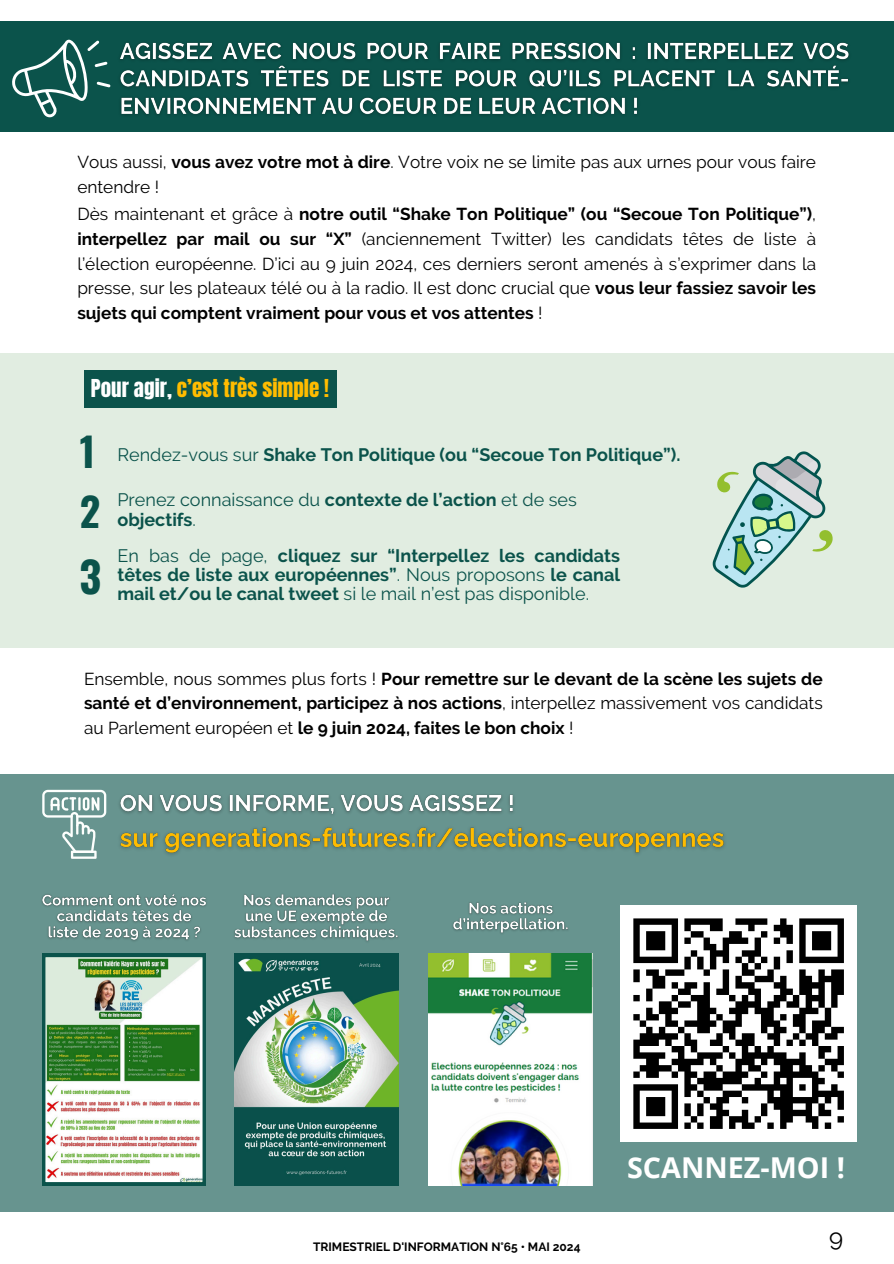
<style>
.page{position:relative;width:894px;height:1264px;background:#fff}
.page>*{position:absolute;margin:0;border:0;box-sizing:border-box;transform-origin:0 0}
.t1{font:700 42.45px "Oswald";color:#0b534b}
.t2{font:700 39.9px "Oswald";color:#0b534b}
.t3{font:700 28.8px "Open Sans";color:#fff}
.t4{font:24px "Raleway";color:#000}
.t5{font:21px "Anton";color:#ffbc00}
.t6{font:700 18px/19.2px "Raleway";color:#0b534b;text-align:justify}
.t7{font:18px/19.2px "Raleway";color:#0b534b}
.t8{font:17.25px/24.8px "Raleway";color:#000}
.t9{font:700 17.25px/24.8px "Raleway";color:#000;text-align:justify}
.t10{font:700 12px "Raleway";color:#000}
.s1{font-weight:700}
.s2{color:#fff}
.s3{font-weight:400}
</style>
<div class="page">
<div style="left:0;top:353px;width:893px;height:295px;background:#e1ede1"></div>
<div style="left:0;top:21px;width:893px;height:111px;background:#0b534b"></div>
<svg style="left:712px;top:451px;width:121px;height:136px"></svg>
<div style="left:0;top:774px;width:893px;height:438px;background:#67948f"></div>
<svg style="left:42px;top:789px;width:64px;height:69px"></svg>
<svg style="left:42px;top:953px;width:164px;height:232px;background:#a6bfa2"></svg>
<img style="left:234px;top:953px;width:164px;height:232px">
<img style="left:428px;top:953px;width:164px;height:232px">
<div style="left:620px;top:905px;width:236px;height:236px;background:#fff"></div>
<svg style="left:633px;top:918px;width:211px;height:211px"></svg>
<svg style="left:12px;top:40px;width:98px;height:77px"></svg>
<img style="left:120px;top:42px;width:729px;height:73px">
<div style="left:84px;top:370px;width:252px;height:38px;background:#0b534b"></div>
<img style="left:119px;top:794px;width:395px;height:21px">
<img style="left:120px;top:827px;width:605px;height:28px">
<img style="left:41px;top:894px;width:166px;height:47px">
<img style="left:234px;top:894px;width:164px;height:48px">
<img style="left:452px;top:902px;width:116px;height:32px">
<p class="t8" style="left:77px;top:149px;width:740px">Vous aussi, <span class="s1">vous avez votre mot à dire</span>. Votre voix ne se limite pas aux urnes pour vous faire entendre !</p>
<h5 class="t8" style="left:77px;top:201px;width:740px;text-align:justify">Dès maintenant et grâce à <span class="s1">notre outil “Shake Ton Politique” (ou “Secoue Ton Politique”)</span>, <span class="s1">interpellez par mail ou sur “X”</span> (anciennement Twitter) les candidats têtes de liste à l’élection européenne. D’ici au 9 juin 2024, ces derniers seront amenés à s’exprimer dans la presse, sur les plateaux télé ou à la radio. Il est donc crucial que <span class="s1">vous leur fassiez savoir les sujets qui comptent vraiment pour vous et vos attentes</span> !</h5>
<h5 class="t5" style="left:91px;top:372px;width:239px"><span class="s2">Pour agir,</span> c’est très simple !</h5>
<p class="t2" style="left:80px;top:420px;width:17px">1</p>
<h5 class="t2" style="left:80px;top:480px;width:22px">2</h5>
<p class="t1" style="left:79px;top:543px;width:23px">3</p>
<p class="t6" style="left:117px;top:445px;width:564px"><span class="s3">Rendez-vous sur</span> Shake Ton Politique (ou “Secoue Ton Politique”).</p>
<p class="t7" style="left:117px;top:490px;width:461px">Prenez connaissance du <span class="s1">contexte de l’action</span> et de ses <span class="s1">objectifs</span>.</p>
<h5 class="t6" style="left:117px;top:546px;width:504px"><span class="s3">En bas de page,</span> cliquez sur “Interpellez les candidats têtes de liste aux européennes”<span class="s3">. Nous proposons</span> le canal mail et/ou le canal tweet <span class="s3">si le mail n’est pas disponible.</span></h5>
<h4 class="t9" style="left:84px;top:666px;width:740px"><span class="s3">Ensemble, nous sommes plus forts !</span> Pour remettre sur le devant de la scène les sujets de santé et d’environnement, participez à nos actions<span class="s3">, interpellez massivement vos candidats au Parlement européen et</span> le 9 juin 2024, faites le bon choix <span class="s3">!</span></h4>
<p class="t3" style="left:627px;top:1147px;width:219px">SCANNEZ-MOI !</p>
<p class="t10" style="left:313px;top:1239px;width:269px">TRIMESTRIEL D'INFORMATION N°65 • MAI 2024</p>
<p class="t4" style="left:828px;top:1222px;width:16px">9</p>
</div>
